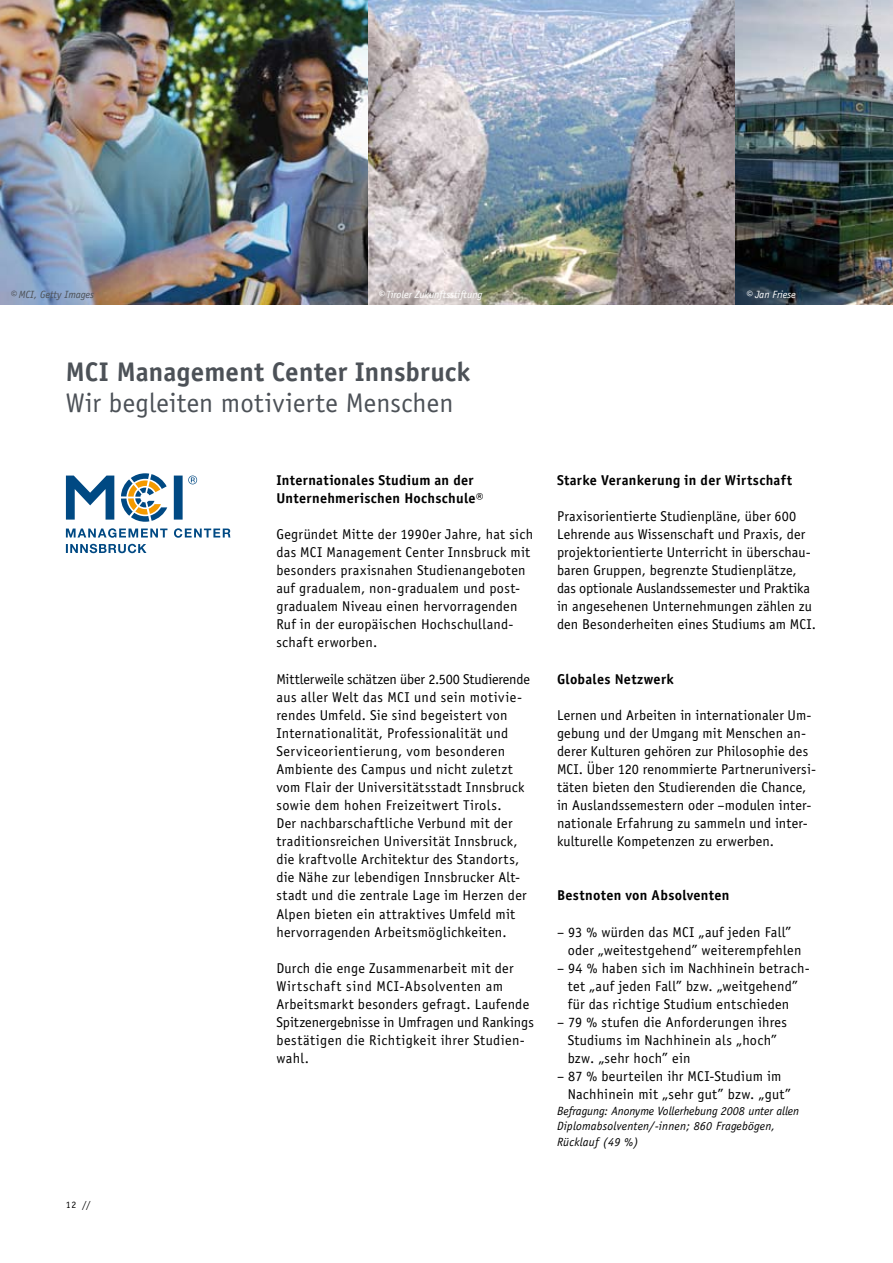
<style>
.page{position:relative;width:893px;height:1263px;background:#fff}
.page>*{position:absolute;margin:0;border:0;box-sizing:border-box;transform-origin:0 0}
.t1{font:27px "Officina Sans LT";letter-spacing:.005em;color:#4c5157}
.t2{font:700 27px "Officina Sans LT";letter-spacing:.005em;color:#4c5157}
.t3{font:14.25px/18px "Officina Sans LT";letter-spacing:.015em;color:#000}
.t4{font:700 14.25px/18px "Officina Sans LT";letter-spacing:.02em;color:#000}
.t5{font:italic 12px/15.5px "Officina Sans LT";color:#000}
.t6{font:italic 10.5px "Officina Sans LT";color:#fff}
.t7{font:italic 10.5px "Officina Sans LT";color:#4c5157}
.t8{font:9.75px "Officina Sans LT";color:#000}
.s1{font-size:12px}
</style>
<div class="page">
<img style="left:368px;top:0;width:368px;height:304px">
<img style="left:736px;top:0;width:157px;height:304px">
<svg style="left:66px;top:473px;width:164px;height:80px"></svg>
<img style="left:0;top:0;width:368px;height:304px">
<p class="t7" style="left:11px;top:288px;width:85px"><span class="s1">©</span>MCI, Getty Images</p>
<p class="t6" style="left:378px;top:288px;width:105px"><span class="s1">©</span>Tiroler Zukunftsstiftung</p>
<p class="t6" style="left:746px;top:288px;width:51px"><span class="s1">©</span> Jan Friese</p>
<h1 class="t2" style="left:66px;top:355px;width:406px">MCI Management Center Innsbruck</h1>
<h1 class="t1" style="left:66px;top:388px;width:389px">Wir begleiten motivierte Menschen</h1>
<p class="t8" style="left:66px;top:1199px;width:26px">12 //</p>
<p class="t4" style="left:276px;top:471px;width:209px">Internationales Studium an der<br>Unternehmerischen Hochschule®</p>
<p class="t3" style="left:276px;top:525px;width:258px">Gegründet Mitte der 1990er Jahre, hat sich das MCI Management Center Innsbruck mit besonders praxisnahen Studienangeboten auf gradualem, non-gradualem und post&shy;gradualem Niveau einen hervorragenden Ruf in der europäischen Hochschulland&shy;schaft erworben.</p>
<p class="t3" style="left:276px;top:670px;width:255px">Mittlerweile schätzen über 2.500 Studierende aus aller Welt das MCI und sein motivie&shy;rendes Umfeld. Sie sind begeistert von Internationalität, Professionalität und Serviceorientierung, vom besonderen Ambiente des Campus und nicht zuletzt vom Flair der Universitätsstadt Innsbruck sowie dem hohen Freizeitwert Tirols.<br>Der nachbarschaftliche Verbund mit der traditionsreichen Universität Innsbruck, die kraftvolle Architektur des Standorts, die Nähe zur lebendigen Innsbrucker Alt&shy;stadt und die zentrale Lage im Herzen der Alpen bieten ein attraktives Umfeld mit hervorragenden Arbeitsmöglichkeiten.</p>
<p class="t3" style="left:276px;top:959px;width:259px">Durch die enge Zusammenarbeit mit der Wirtschaft sind MCI-Absolventen am Arbeitsmarkt besonders gefragt. Laufende Spitzenergebnisse in Umfragen und Rankings bestätigen die Richtigkeit ihrer Studien&shy;wahl.</p>
<p class="t4" style="left:557px;top:471px;width:236px">Starke Verankerung in der Wirtschaft</p>
<p class="t3" style="left:557px;top:507px;width:260px">Praxisorientierte Studienpläne, über 600<br>Lehrende aus Wissenschaft und Praxis, der projektorientierte Unterricht in überschau&shy;baren Gruppen, begrenzte Studienplätze, das optionale Auslandssemester und Praktika in angesehenen Unternehmungen zählen zu den Besonderheiten eines Studiums am MCI.</p>
<p class="t4" style="left:557px;top:669px;width:118px">Globales Netzwerk</p>
<p class="t3" style="left:557px;top:706px;width:261px">Lernen und Arbeiten in internationaler Um&shy;gebung und der Umgang mit Menschen an&shy;derer Kulturen gehören zur Philosophie des MCI. Über 120 renommierte Partneruniversi&shy;täten bieten den Studierenden die Chance, in Auslandssemestern oder –modulen inter&shy;nationale Erfahrung zu sammeln und inter&shy;kulturelle Kompetenzen zu erwerben.</p>
<p class="t4" style="left:557px;top:886px;width:174px">Bestnoten von Absolventen</p>
<p class="t3" style="left:568px;top:923px;width:235px;text-indent:-11px">– 93 % würden das MCI „auf jeden Fall” oder „weitestgehend” weiterempfehlen</p>
<p class="t3" style="left:568px;top:959px;width:244px;text-indent:-11px">– 94 % haben sich im Nachhinein betrach&shy;tet „auf jeden Fall” bzw. „weitgehend” für das richtige Studium entschieden</p>
<p class="t3" style="left:568px;top:1013px;width:221px;text-indent:-11px">– 79 % stufen die Anforderungen ihres<br>Studiums im Nachhinein als „hoch” bzw. „sehr hoch” ein</p>
<p class="t3" style="left:568px;top:1067px;width:225px;text-indent:-11px">– 87 % beurteilen ihr MCI-Studium im<br>Nachhinein mit „sehr gut” bzw. „gut”</p>
<p class="t5" style="left:557px;top:1103px;width:244px">Befragung: Anonyme Vollerhebung 2008 unter allen<br>Diplomabsolventen/-innen; 860 Fragebögen,<br>Rücklauf (49 %)</p>
</div>
